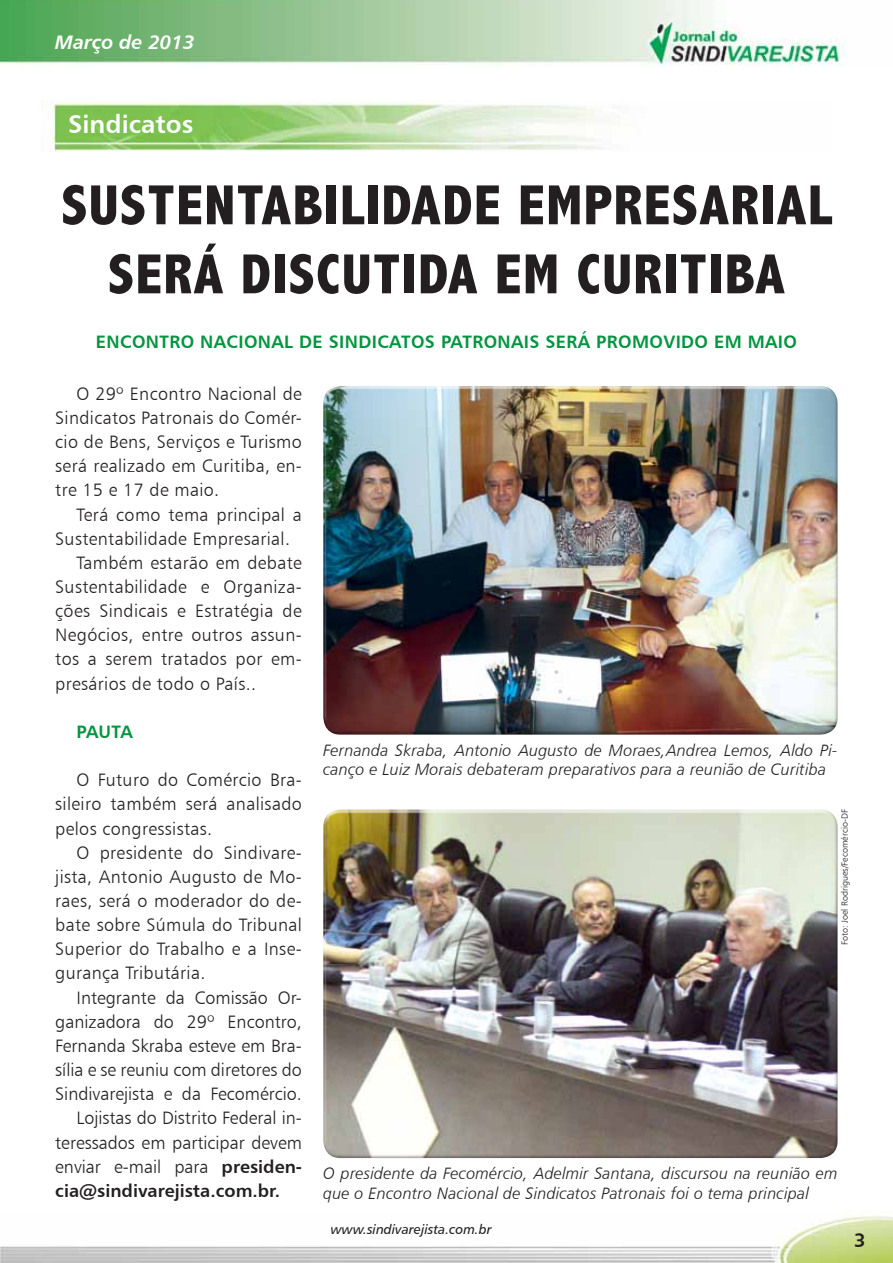
<style>
.page{position:relative;width:893px;height:1263px;background:#fff}
.page>*{position:absolute;margin:0;border:0;box-sizing:border-box;transform-origin:0 0}
.t1{font:800 condensed 57px/69px "Abadi";letter-spacing:.025em;color:#231f20}
.t2{font:25.5px "Humanist 777 BT Bold B";color:#fff}
.t3{font:19.5px "Humanist 777 BT Bold Italic B";color:#fff}
.t4{font:19.5px "Humanist 777 BT Bold B";color:#231f20}
.t5{font:18px/24.2px "Humanist 777 BT Light B";letter-spacing:.02em;color:#231f20;text-align:justify}
.t6{font:18px/24.2px "Humanist 777 BT Light B";color:#231f20;text-align:right}
.t7{font:18px "Humanist 777 BT Bold B";letter-spacing:.02em;color:#03953f}
.t8{font:18px "Humanist 777 BT Bold B";color:#231f20}
.t9{font:16.5px/19.8px "Humanist 777 BT Light Italic B";letter-spacing:.01em;color:#231f20}
.t10{font:13.5px "Humanist 777 BT Italic B";color:#231f20}
.t11{font:9px "Humanist 777 BT Light B";color:#231f20}
.s1{font-family:"Humanist 777 BT Bold B"}
</style>
<div class="page">
<img style="left:0;top:0;width:847px;height:66px">
<img style="left:0;top:1212px;width:893px;height:51px">
<img style="left:45px;top:101px;width:575px;height:50px">
<div style="left:321px;top:386px;width:517px;height:349px;background:#231f20;opacity:.75"></div>
<div style="left:321px;top:810px;width:517px;height:349px;background:#231f20;opacity:.75"></div>
<p class="t3" style="left:55px;top:30px;width:141px">Março de 2013</p>
<h2 class="t2" style="left:68px;top:108px;width:127px">Sindicatos</h2>
<h1 class="t1" style="left:108px;top:171px;width:725px;text-indent:-47px">SUSTENTABILIDADE EMPRESARIAL<br>SERÁ DISCUTIDA</h1>
<h1 class="t1" style="left:495px;top:240px;width:165px">EM CURITIBA</h1>
<p class="t7" style="left:96px;top:330px;width:703px">ENCONTRO NACIONAL DE SINDICATOS PATRONAIS SERÁ PROMOVIDO EM MAIO</p>
<p class="t5" style="left:55px;top:381px;width:248px;text-indent:21px">O 29º Encontro Nacional de Sindicatos Patronais do Comér&shy;cio de Bens, Serviços e Turismo será realizado em Curitiba, en&shy;tre 15 e 17 de maio.</p>
<p class="t5" style="left:77px;top:502px;width:227px">Terá como tema principal a</p>
<p class="t5" style="left:55px;top:526px;width:236px">Sustentabilidade Empresarial.</p>
<p class="t5" style="left:77px;top:550px;width:227px">Também estarão em debate</p>
<p class="t5" style="left:55px;top:574px;width:248px">Sustentabilidade e Organiza-</p>
<p class="t5" style="left:55px;top:598px;width:248px">ções Sindicais e Estratégia de</p>
<p class="t5" style="left:55px;top:623px;width:248px">Negócios, entre outros assun-</p>
<p class="t5" style="left:55px;top:647px;width:248px">tos a serem tratados por em-</p>
<p class="t5" style="left:55px;top:671px;width:202px">presários de todo o País..</p>
<p class="t7" style="left:77px;top:720px;width:58px">PAUTA</p>
<p class="t5" style="left:55px;top:768px;width:248px;text-indent:21px">O Futuro do Comércio Bra&shy;sileiro também será analisado pelos congressistas.</p>
<p class="t5" style="left:55px;top:840px;width:248px;text-indent:21px">O presidente do Sindivare&shy;jista, Antonio Augusto de Mo&shy;raes, será o moderador do de&shy;bate sobre Súmula do Tribunal Superior do Trabalho e a Inse&shy;gurança Tributária.</p>
<p class="t6" style="left:55px;top:985px;width:248px">Integrante da Comissão Or&shy;ganizadora do 29º Encontro,<br>Fernanda Skraba esteve em Bra&shy;sília e se reuniu com diretores do<br>Sindivarejista e da Fecomércio.<br>Lojistas do Distrito Federal in&shy;teressados em participar devem enviar e-mail para <span class="s1">presiden-</span></p>
<p class="t8" style="left:55px;top:1179px;width:226px">cia@sindivarejista.com.br.</p>
<p class="t9" style="left:323px;top:740px;width:516px">Fernanda Skraba, Antonio Augusto de Moraes,Andrea Lemos, Aldo Pi&shy;canço e Luiz Morais debateram preparativos para a reunião de Curitiba</p>
<p class="t11" style="left:839px;top:945px;width:137px;rotate:-90deg">Foto: Joel Rodrigues/Fecomércio-DF</p>
<p class="t9" style="left:323px;top:1163px;width:516px">O presidente da Fecomércio, Adelmir Santana, discursou na reunião em que o Encontro Nacional de Sindicatos Patronais foi o tema principal</p>
<p class="t10" style="left:331px;top:1221px;width:162px">www.sindivarejista.com.br</p>
<p class="t4" style="left:854px;top:1228px;width:13px">3</p>
</div>
